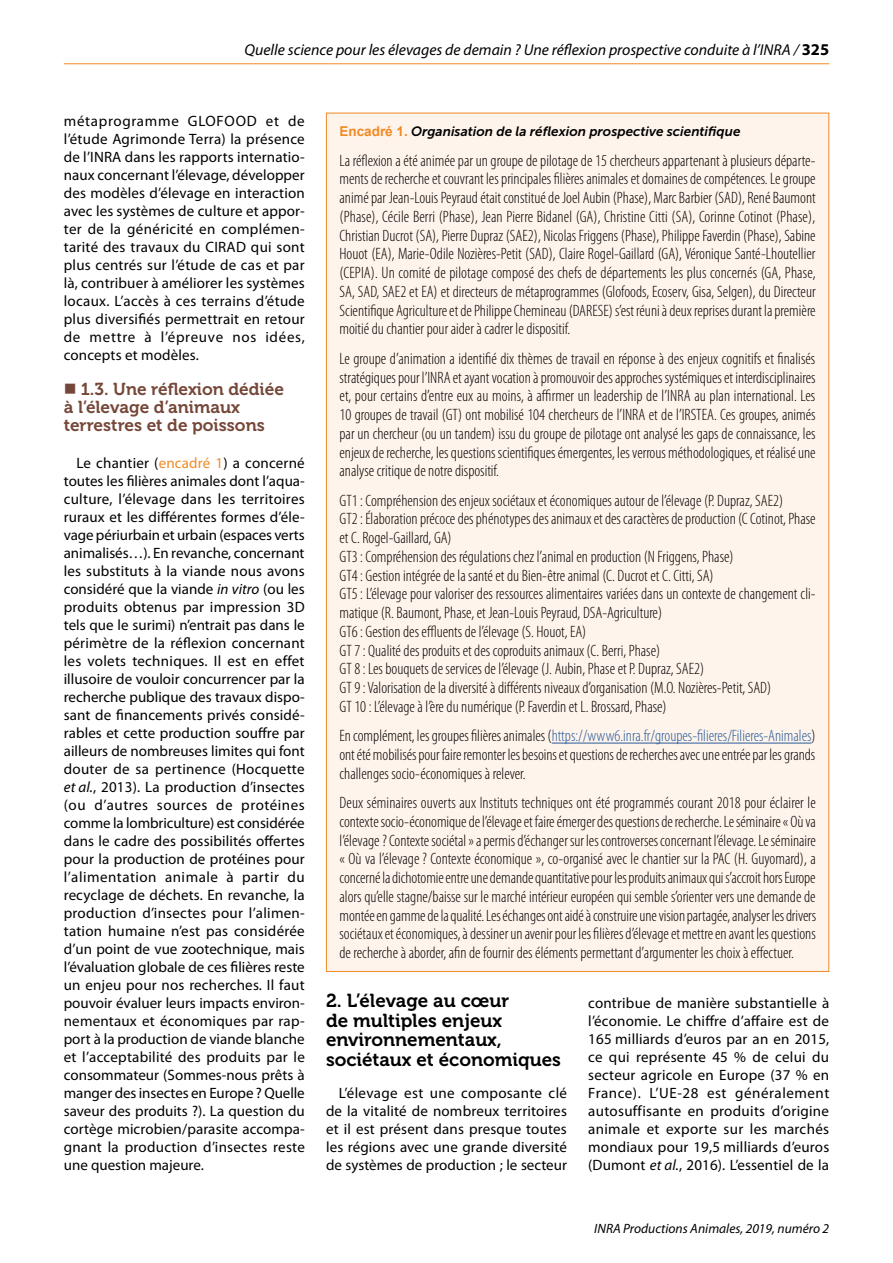
<style>
.page{position:relative;width:893px;height:1263px;background:#fff}
.page>*{position:absolute;margin:0;border:0;box-sizing:border-box;transform-origin:0 0}
.t1{font:18.75px/19.5px "Museo 700";color:#000}
.t2{font:17.25px/18px "Museo 700";color:#754738}
.t3{font:300 condensed 16.5px/18.8px "Myriad Pro";color:#000;text-align:justify}
.t4{font:italic 15.75px "Myriad Pro";color:#000}
.t5{font:15px/18px "Myriad Pro";letter-spacing:.01em;color:#000;text-align:justify}
.t6{font:italic 13.5px "Museo Sans 700";color:#000}
.t7{font:italic 13.5px "Myriad Pro";color:#000}
.s1{font-weight:700;font-style:normal;font-size:16.5px}
.s2{color:#f18a25}
.s3{font-style:italic}
.s4{font-family:"Arial";font-weight:700;font-style:normal;color:#f18a25}
.s5{color:#275b9b}
</style>
<div class="page">
<hr style="left:64px;top:63px;width:765px;height:1px;background:#f18a25">
<div style="left:326px;top:113px;width:503px;height:858px;background:#fff4eb"></div>
<hr style="left:552px;top:743px;width:260px;height:1px;background:#275b9b">
<p class="t4" style="left:245px;top:41px;width:586px">Quelle science pour les élevages de demain ? Une réflexion prospective conduite à l’INRA / <span class="s1">325</span></p>
<p class="t5" style="left:64px;top:112px;width:243px">métaprogramme GLOFOOD et de l’étude Agrimonde Terra) la présence de l’INRA dans les rapports internatio&shy;naux concernant l’élevage, développer des modèles d’élevage en interaction avec les systèmes de culture et appor&shy;ter de la généricité en complémen&shy;tarité des travaux du CIRAD qui sont plus centrés sur l’étude de cas et par là, contribuer à améliorer les systèmes locaux. L’accès à ces terrains d’étude plus diversifiés permettrait en retour de mettre à l’épreuve nos idées, concepts et modèles.</p>
<p class="t2" style="left:64px;top:380px;width:222px;text-indent:17px">1.3. Une réflexion dédiée à l’élevage d’animaux terrestres et de poissons</p>
<p class="t5" style="left:64px;top:454px;width:243px;text-indent:13px">Le chantier (<span class="s2">encadré 1</span>) a concerné toutes les filières animales dont l’aqua&shy;culture, l’élevage dans les territoires ruraux et les différentes formes d’éle&shy;vage périurbain et urbain (espaces verts animalisés…). En revanche, concernant les substituts à la viande nous avons considéré que la viande <span class="s3">in vitro</span> (ou les produits obtenus par impression 3D tels que le surimi) n’entrait pas dans le périmètre de la réflexion concernant les volets techniques. Il est en effet illusoire de vouloir concurrencer par la recherche publique des travaux dispo&shy;sant de financements privés considé&shy;rables et cette production souffre par ailleurs de nombreuses limites qui font douter de sa pertinence (Hocquette <span class="s3">et al.</span>, 2013). La production d’insectes (ou d’autres sources de protéines comme la lombriculture) est considérée dans le cadre des possibilités offertes pour la production de protéines pour l’alimentation animale à partir du recyclage de déchets. En revanche, la production d’insectes pour l’alimen&shy;tation humaine n’est pas considérée d’un point de vue zootechnique, mais l’évaluation globale de ces filières reste un enjeu pour nos recherches. Il faut pouvoir évaluer leurs impacts environ&shy;nementaux et économiques par rap&shy;port à la production de viande blanche et l’acceptabilité des produits par le consommateur (Sommes-nous prêts à manger des insectes en Europe ? Quelle saveur des produits ?). La question du cortège microbien/parasite accompa&shy;gnant la production d’insectes reste une question majeure.</p>
<p class="t6" style="left:339px;top:124px;width:402px"><span class="s4">Encadré 1.</span> Organisation de la réflexion prospective scientifique</p>
<p class="t3" style="left:339px;top:151px;width:478px">La réflexion a été animée par un groupe de pilotage de 15 chercheurs appartenant à plusieurs départe&shy;ments de recherche et couvrant les principales filières animales et domaines de compétences. Le groupe animé par Jean-Louis Peyraud était constitué de Joel Aubin (Phase), Marc Barbier (SAD), René Baumont (Phase), Cécile Berri (Phase), Jean Pierre Bidanel (GA), Christine Citti (SA), Corinne Cotinot (Phase), Christian Ducrot (SA), Pierre Dupraz (SAE2), Nicolas Friggens (Phase), Philippe Faverdin (Phase), Sabine Houot (EA), Marie-Odile Nozières-Petit (SAD), Claire Rogel-Gaillard (GA), Véronique Santé-Lhoutellier (CEPIA). Un comité de pilotage composé des chefs de départements les plus concernés (GA, Phase, SA, SAD, SAE2 et EA) et directeurs de métaprogrammes (Glofoods, Ecoserv, Gisa, Selgen), du Directeur Scientifique Agriculture et de Philippe Chemineau (DARESE) s’est réuni à deux reprises durant la première moitié du chantier pour aider à cadrer le dispositif.</p>
<p class="t3" style="left:339px;top:349px;width:478px">Le groupe d’animation a identifié dix thèmes de travail en réponse à des enjeux cognitifs et finalisés stratégiques pour l’INRA et ayant vocation à promouvoir des approches systémiques et interdisciplinaires et, pour certains d’entre eux au moins, à affirmer un leadership de l’INRA au plan international. Les 10 groupes de travail (GT) ont mobilisé 104 chercheurs de l’INRA et de l’IRSTEA. Ces groupes, animés par un chercheur (ou un tandem) issu du groupe de pilotage ont analysé les gaps de connaissance, les enjeux de recherche, les questions scientifiques émergentes, les verrous méthodologiques, et réalisé une analyse critique de notre dispositif.</p>
<p class="t3" style="left:339px;top:491px;width:478px;text-align:left">GT1: Compréhension des enjeux sociétaux et économiques autour de l’élevage (P. Dupraz, SAE2)<br>GT2: Élaboration précoce des phénotypes des animaux et des caractères de production (C Cotinot, Phase et C. Rogel-Gaillard, GA)<br>GT3: Compréhension des régulations chez l’animal en production (N Friggens, Phase)<br>GT4: Gestion intégrée de la santé et du Bien-être animal (C. Ducrot et C. Citti, SA)<br>GT5: L’élevage pour valoriser des ressources alimentaires variées dans un contexte de changement cli&shy;matique (R. Baumont, Phase, et Jean-Louis Peyraud, DSA-Agriculture)<br>GT6: Gestion des effluents de l’élevage (S. Houot, EA)<br>GT 7 : Qualité des produits et des coproduits animaux (C. Berri, Phase)<br>GT 8 : Les bouquets de services de l’élevage (J. Aubin, Phase et P. Dupraz, SAE2)<br>GT 9 : Valorisation de la diversité à différents niveaux d’organisation (M.O. Nozières-Petit, SAD)<br>GT 10 : L’élevage à l’ère du numérique (P. Faverdin et L. Brossard, Phase)</p>
<p class="t3" style="left:339px;top:727px;width:478px">En complément, les groupes filières animales (<span class="s5">https://www6.inra.fr/groupes-filieres/Filieres-Animales</span>) ont été mobilisés pour faire remonter les besoins et questions de recherches avec une entrée par les grands challenges socio-économiques à relever.</p>
<p class="t3" style="left:339px;top:794px;width:478px">Deux séminaires ouverts aux Instituts techniques ont été programmés courant 2018 pour éclairer le contexte socio-économique de l’élevage et faire émerger des questions de recherche. Le séminaire « Où va l’élevage? Contexte sociétal» a permis d’échanger sur les controverses concernant l’élevage. Le séminaire « Où va l’élevage ? Contexte économique », co-organisé avec le chantier sur la PAC (H. Guyomard), a concerné la dichotomie entre une demande quantitative pour les produits animaux qui s’accroit hors Europe alors qu’elle stagne/baisse sur le marché intérieur européen qui semble s’orienter vers une demande de montée en gamme de la qualité. Les échanges ont aidé à construire une vision partagée, analyser les drivers sociétaux et économiques, à dessiner un avenir pour les filières d’élevage et mettre en avant les questions de recherche à aborder, afin de fournir des éléments permettant d’argumenter les choix à effectuer.</p>
<p class="t1" style="left:326px;top:991px;width:236px">2. L’élevage au cœur<br>de multiples enjeux environnementaux, sociétaux et économiques</p>
<p class="t5" style="left:326px;top:1084px;width:243px;text-indent:13px">L’élevage est une composante clé de la vitalité de nombreux territoires et il est présent dans presque toutes les régions avec une grande diversité de systèmes de production ; le secteur</p>
<p class="t5" style="left:588px;top:994px;width:243px">contribue de manière substantielle à l’économie. Le chiffre d’affaire est de 165 milliards d’euros par an en 2015, ce qui représente 45 % de celui du secteur agricole en Europe (37 % en France). L’UE-28 est généralement autosuffisante en produits d’origine animale et exporte sur les marchés mondiaux pour 19,5 milliards d’euros (Dumont <span class="s3">et al.</span>, 2016). L’essentiel de la</p>
<p class="t7" style="left:594px;top:1221px;width:236px">INRA Productions Animales, 2019, numéro 2</p>
</div>
